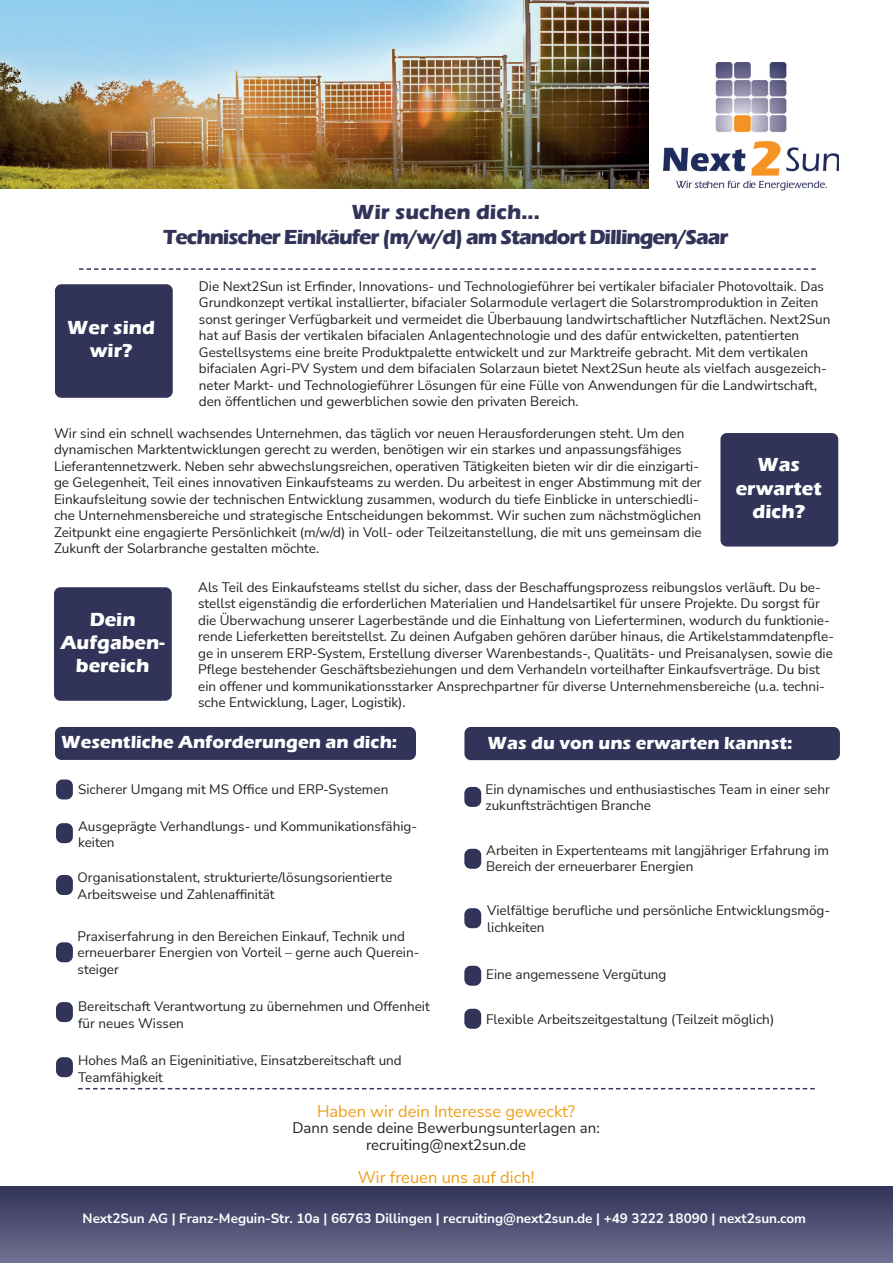
<style>
.page{position:relative;width:893px;height:1263px;background:#fff}
.page>*{position:absolute;margin:0;border:0;box-sizing:border-box;transform-origin:0 0}
.t1{font:700 21px/25.2px "Eras ITC";letter-spacing:-.05em;color:#323359;text-align:center}
.t2{font:700 19.5px/23.4px "Eras ITC";color:#fff;text-align:center}
.t3{font:700 18px "Eras ITC";color:#fff}
.t4{font:16.5px "Nunito Sans";color:#ee9e18}
.t5{font:15px/16.5px "Nunito Sans";color:#231f20;text-align:center}
.t6{font:13.5px/16.5px "Nunito Sans";color:#231f20}
.t7{font:700 13.5px "Nunito Sans";color:#fff}
</style>
<div class="page">
<div style="left:0;top:1186px;width:893px;height:77px;background:linear-gradient(to bottom,#313259,#727193)"></div>
<img style="left:0;top:0;width:648px;height:188px">
<img style="left:663px;top:62px;width:176px;height:128px">
<div style="left:57px;top:286px;width:113px;height:109px;background:#323359;border-radius:4px"></div>
<div style="left:55px;top:284px;width:118px;height:114px;border:4px solid #323359;border-radius:4px"></div>
<div style="left:723px;top:435px;width:113px;height:109px;background:#323359;border-radius:4px"></div>
<div style="left:720px;top:433px;width:118px;height:113px;border:4px solid #323359;border-radius:4px"></div>
<div style="left:57px;top:729px;width:357px;height:29px;background:#323359;border-radius:4px"></div>
<div style="left:55px;top:727px;width:361px;height:33px;border:4px solid #323359;border-radius:4px"></div>
<div style="left:467px;top:729px;width:371px;height:29px;background:#323359;border-radius:4px"></div>
<div style="left:464px;top:727px;width:376px;height:33px;border:4px solid #323359;border-radius:4px"></div>
<div style="left:58px;top:782px;width:13px;height:15px;background:#323359;border-radius:4px"></div>
<div style="left:56px;top:779px;width:17px;height:20px;border:4px solid #323359;border-radius:4px"></div>
<div style="left:467px;top:789px;width:12px;height:16px;background:#323359;border-radius:4px"></div>
<div style="left:464px;top:787px;width:17px;height:20px;border:4px solid #323359;border-radius:4px"></div>
<div style="left:467px;top:910px;width:12px;height:16px;background:#323359;border-radius:4px"></div>
<div style="left:464px;top:908px;width:17px;height:20px;border:4px solid #323359;border-radius:4px"></div>
<div style="left:58px;top:825px;width:13px;height:16px;background:#323359;border-radius:4px"></div>
<div style="left:56px;top:823px;width:17px;height:20px;border:4px solid #323359;border-radius:4px"></div>
<svg style="left:78px;top:1088px;width:737px;height:1px"></svg>
<div style="left:56px;top:589px;width:114px;height:109px;background:#323359;border-radius:4px"></div>
<div style="left:54px;top:587px;width:118px;height:114px;border:4px solid #323359;border-radius:4px"></div>
<svg style="left:79px;top:268px;width:737px;height:2px"></svg>
<div style="left:467px;top:968px;width:12px;height:15px;background:#323359;border-radius:4px"></div>
<div style="left:464px;top:966px;width:17px;height:20px;border:4px solid #323359;border-radius:4px"></div>
<div style="left:467px;top:1011px;width:12px;height:15px;background:#323359;border-radius:4px"></div>
<div style="left:464px;top:1009px;width:17px;height:20px;border:4px solid #323359;border-radius:4px"></div>
<div style="left:58px;top:877px;width:13px;height:16px;background:#323359;border-radius:4px"></div>
<div style="left:56px;top:875px;width:17px;height:20px;border:4px solid #323359;border-radius:4px"></div>
<div style="left:58px;top:944px;width:13px;height:16px;background:#323359;border-radius:4px"></div>
<div style="left:56px;top:942px;width:17px;height:20px;border:4px solid #323359;border-radius:4px"></div>
<div style="left:58px;top:1004px;width:13px;height:16px;background:#323359;border-radius:4px"></div>
<div style="left:56px;top:1002px;width:17px;height:20px;border:4px solid #323359;border-radius:4px"></div>
<div style="left:58px;top:1059px;width:13px;height:16px;background:#323359;border-radius:4px"></div>
<div style="left:56px;top:1057px;width:17px;height:20px;border:4px solid #323359;border-radius:4px"></div>
<div style="left:467px;top:851px;width:12px;height:15px;background:#323359;border-radius:4px"></div>
<div style="left:464px;top:849px;width:17px;height:20px;border:4px solid #323359;border-radius:4px"></div>
<h1 class="t1" style="left:163px;top:199px;width:567px">Wir suchen dich...<br>Technischer Einkäufer (m/w/d) am Standort Dillingen/Saar</h1>
<p class="t6" style="left:199px;top:277px;width:633px">Die Next2Sun ist Erfinder, Innovations- und Technologieführer bei vertikaler bifacialer Photovoltaik. Das Grundkonzept vertikal installierter, bifacialer Solarmodule verlagert die Solarstrom produktion in Zeiten sonst geringer Verfügbarkeit und vermeidet die Überbauung landwirtschaftlicher Nutzflächen. Next2Sun hat auf Basis der vertikalen bifacialen Anlagentechnologie und des dafür entwickelten, patentierten Gestellsystems eine breite Produktpalette entwickelt und zur Marktreife gebracht. Mit dem vertikalen bifacialen Agri-PV System und dem bifacialen Solarzaun bietet Next2Sun heute als vielfach ausgezeich&shy;neter Markt- und Technologie führer Lösungen für eine Fülle von Anwendungen für die Landwirtschaft, den öffentlichen und gewerb lichen sowie den privaten Bereich.</p>
<p class="t6" style="left:54px;top:424px;width:649px">Wir sind ein schnell wachsendes Unternehmen, das täglich vor neuen Herausforderungen steht. Um den dynamischen Marktentwicklungen gerecht zu werden, benötigen wir ein starkes und anpassungsfähiges Lieferantennetzwerk. Neben sehr abwechslungsreichen, operativen Tätigkeiten bieten wir dir die einzigarti&shy;ge Gelegenheit, Teil eines innovativen Einkaufsteams zu werden. Du arbeitest in enger Abstimmung mit der Einkaufsleitung sowie der technischen Entwicklung zusammen, wodurch du tiefe Einblicke in unterschiedli&shy;che Unternehmensbereiche und strategische Entscheidungen bekommst. Wir suchen zum nächstmöglichen Zeitpunkt eine engagierte Persönlichkeit (m/w/d) in Voll- oder Teilzeitanstellung, die mit uns gemeinsam die Zukunft der Solarbranche gestalten möchte.</p>
<h2 class="t2" style="left:67px;top:315px;width:89px">Wer sind wir?</h2>
<h2 class="t2" style="left:736px;top:453px;width:87px">Was erwartet dich?</h2>
<h2 class="t2" style="left:61px;top:607px;width:105px">Dein<br>Aufgaben&shy;bereich</h2>
<p class="t6" style="left:198px;top:578px;width:638px">Als Teil des Einkaufsteams stellst du sicher, dass der Beschaffungsprozess reibungslos verläuft. Du be&shy;stellst eigenständig die erforderlichen Materialien und Handelsartikel für unsere Projekte. Du sorgst für die Überwachung unserer Lagerbestände und die Einhaltung von Lieferterminen, wodurch du funktionie&shy;rende Lieferketten bereitstellst. Zu deinen Aufgaben gehören darüber hinaus, die Artikelstammdatenpfle&shy;ge in unserem ERP-System, Erstellung diverser Warenbestands-, Qualitäts- und Preisanalysen, sowie die Pflege bestehender Geschäftsbeziehungen und dem Verhandeln vorteilhafter Einkaufsverträge. Du bist ein offener und kommunikationsstarker Ansprechpartner für diverse Unternehmensbereiche (u.a. techni&shy;sche Entwicklung, Lager, Logistik).</p>
<h3 class="t3" style="left:61px;top:732px;width:338px">Wesentliche Anforderungen an dich:</h3>
<h3 class="t3" style="left:488px;top:733px;width:306px">Was du von uns erwarten kannst:</h3>
<p class="t6" style="left:78px;top:780px;width:312px">Sicherer Umgang mit MS Office und ERP-Systemen</p>
<p class="t6" style="left:485px;top:781px;width:346px">Ein dynamisches und enthusiastisches Team in einer sehr zukunftsträchtigen Branche</p>
<p class="t6" style="left:78px;top:818px;width:340px">Ausgeprägte Verhandlungs- und Kommunikationsfähig&shy;keiten</p>
<p class="t6" style="left:78px;top:869px;width:316px">Organisationstalent, strukturierte/lösungsorientierte<br>Arbeitsweise und Zahlenaffinität</p>
<p class="t6" style="left:78px;top:927px;width:343px">Praxiserfahrung in den Bereichen Einkauf, Technik und erneuerbarer Energien von Vorteil – gerne auch Querein&shy;steiger</p>
<p class="t6" style="left:78px;top:998px;width:353px">Bereitschaft Verantwortung zu übernehmen und Offenheit für neues Wissen</p>
<p class="t6" style="left:78px;top:1052px;width:325px">Hohes Maß an Eigeninitiative, Einsatzbereitschaft und<br>Teamfähigkeit</p>
<p class="t6" style="left:486px;top:842px;width:344px">Arbeiten in Expertenteams mit langjähriger Erfahrung im<br>Bereich der erneuerbarer Energien</p>
<p class="t6" style="left:487px;top:902px;width:344px">Vielfältige berufliche und persönliche Entwicklungsmög&shy;lichkeiten</p>
<p class="t6" style="left:486px;top:966px;width:182px">Eine angemessene Vergütung</p>
<p class="t6" style="left:486px;top:1010px;width:289px">Flexible Arbeitszeitgestaltung (Teilzeit möglich)</p>
<p class="t4" style="left:317px;top:1099px;width:260px">Haben wir dein Interesse geweckt?</p>
<p class="t5" style="left:292px;top:1119px;width:309px">Dann sende deine Bewerbungsunterlagen an: recruiting@next2sun.de</p>
<p class="t4" style="left:358px;top:1165px;width:178px">Wir freuen uns auf dich!</p>
<p class="t7" style="left:83px;top:1208px;width:725px">Next2Sun AG | Franz-Meguin-Str. 10a | 66763 Dillingen | recruiting@next2sun.de | +49 3222 18090 | next2sun.com</p>
</div>
